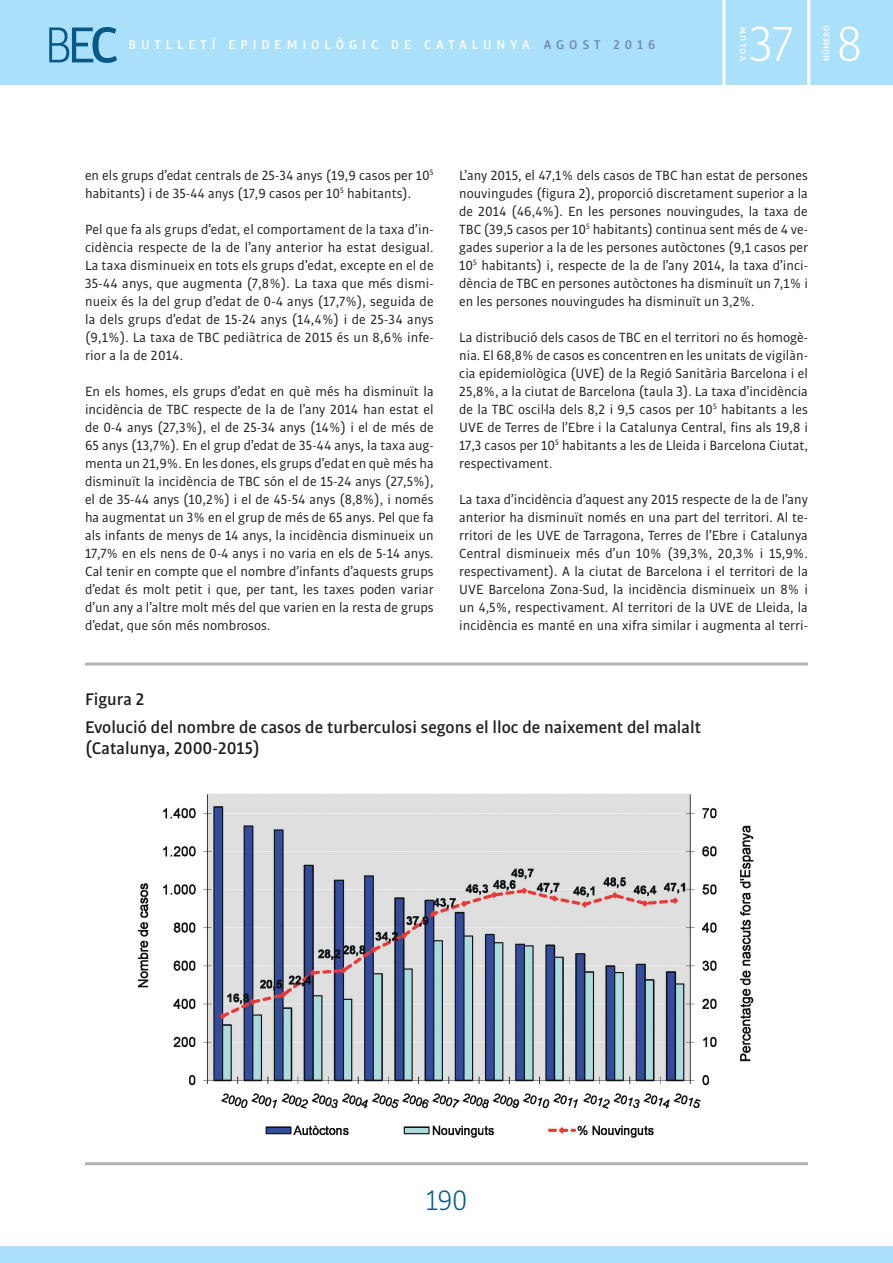
<style>
.page{position:relative;width:893px;height:1263px;background:#fff}
.page>*{position:absolute;margin:0;border:0;box-sizing:border-box;transform-origin:0 0}
.t1{font:300 54px "Bulo";color:#075a88}
.t2{font:300 52.5px "Bulo";color:#fff}
.t3{font:300 30px "Bulo";color:#075a88}
.t4{font:500 18px/28px "Bulo";color:#231f20}
.t5{font:14.25px/18px "Bulo";color:#231f20;text-align:justify}
.t6{font:500 13.5px "Bulo";letter-spacing:.365em;color:#fff}
.t7{font:500 9px "Bulo";letter-spacing:.025em;color:#fff}
.s1{font-weight:400}
.s2{font-weight:500}
.s3{color:#7288ab}
</style>
<div class="page">
<div style="left:0;top:0;width:893px;height:85px;background:#aae0f9"></div>
<hr style="left:722px;top:0;width:3px;height:85px;background:#fff">
<hr style="left:807px;top:0;width:3px;height:85px;background:#fff">
<div style="left:0;top:1246px;width:893px;height:17px;background:#aae0f9"></div>
<img style="left:138px;top:793px;width:616px;height:345px">
<hr style="left:85px;top:1162px;width:723px;height:3px;background:#b2b3b7">
<hr style="left:85px;top:662px;width:723px;height:3px;background:#b2b3b7">
<h1 class="t1" style="left:44px;top:12px;width:76px">B<span class="s1">E</span><span class="s2">C</span></h1>
<p class="t7" style="left:737px;top:61px;width:36px;rotate:-90deg">VOLUM</p>
<h2 class="t2" style="left:749px;top:12px;width:46px">37</h2>
<p class="t7" style="left:821px;top:61px;width:37px;rotate:-90deg">NÚMERO</p>
<h2 class="t2" style="left:836px;top:12px;width:28px">8</h2>
<p class="t6" style="left:129px;top:36px;width:528px">BUTLLETÍ EPIDEMIOLÒGIC DE CATALUNYA <span class="s3">AGOST 2016</span></p>
<p class="t5" style="left:85px;top:166px;width:350px">en els grups d’edat centrals de 25-34 anys (19,9 casos per 10<sup>5 </sup>habitants) i de 35-44 anys (17,9 casos per 10<sup>5</sup> habitants).</p>
<p class="t5" style="left:85px;top:220px;width:350px">Pel que fa als grups d’edat, el comportament de la taxa d’in&shy;cidència respecte de la de l’any anterior ha estat desigual.<br>La taxa disminueix en tots els grups d’edat, excepte en el de 35-44 anys, que augmenta (7,8%). La taxa que més dismi&shy;nueix és la del grup d’edat de 0-4 anys (17,7%), seguida de la dels grups d’edat de 15-24 anys (14,4%) i de 25-34 anys (9,1%). La taxa de TBC pediàtrica de 2015 és un 8,6% infe&shy;rior a la de 2014.</p>
<p class="t5" style="left:85px;top:382px;width:350px">En els homes, els grups d’edat en què més ha disminuït la incidència de TBC respecte de la de l’any 2014 han estat el de 0-4 anys (27,3%), el de 25-34 anys (14%) i el de més de 65 anys (13,7%). En el grup d’edat de 35-44 anys, la taxa aug&shy;menta un 21,9%. En les dones, els grups d’edat en què més ha disminuït la incidència de TBC són el de 15-24 anys (27,5%), el de 35-44 anys (10,2%) i el de 45-54 anys (8,8%), i només ha augmentat un 3% en el grup de més de 65 anys. Pel que fa als infants de menys de 14 anys, la incidència disminueix un 17,7% en els nens de 0-4 anys i no varia en els de 5-14 anys.<br>Cal tenir en compte que el nombre d’infants d’aquests grups d’edat és molt petit i que, per tant, les taxes poden variar d’un any a l’altre molt més del que varien en la resta de grups d’edat, que són més nombrosos.</p>
<p class="t5" style="left:459px;top:166px;width:350px">L’any 2015, el 47,1% dels casos de TBC han estat de persones nouvingudes (figura 2), proporció discretament superior a la de 2014 (46,4%). En les persones nouvingudes, la taxa de TBC (39,5 casos per 10<sup>5</sup> habitants) continua sent més de 4 ve&shy;gades superior a la de les persones autòctones (9,1 casos per 10<sup>5</sup> habitants) i, respecte de la de l’any 2014, la taxa d’inci&shy;dència de TBC en persones autòctones ha disminuït un 7,1% i en les persones nouvingudes ha disminuït un 3,2%.</p>
<p class="t5" style="left:459px;top:328px;width:350px">La distribució dels casos de TBC en el territori no és homogè&shy;nia. El 68,8% de casos es concentren en les unitats de vigilàn&shy;cia epidemiològica (UVE) de la Regió Sanitària Barcelona i el 25,8%, a la ciutat de Barcelona (taula 3). La taxa d’incidència de la TBC oscil·la dels 8,2 i 9,5 casos per 10<sup>5</sup> habitants a les UVE de Terres de l’Ebre i la Catalunya Central, fins als 19,8 i 17,3 casos per 10<sup>5</sup> habitants a les de Lleida i Barcelona Ciutat, respectivament.</p>
<p class="t5" style="left:459px;top:490px;width:350px">La taxa d’incidència d’aquest any 2015 respecte de la de l’any anterior ha disminuït només en una part del territori. Al te&shy;rritori de les UVE de Tarragona, Terres de l’Ebre i Catalunya Central disminueix més d’un 10% (39,3%, 20,3% i 15,9%. respectivament). A la ciutat de Barcelona i el territori de la UVE Barcelona Zona-Sud, la incidència disminueix un 8% i un 4,5%, respectivament. Al territori de la UVE de Lleida, la incidència es manté en una xifra similar i augmenta al terri-</p>
<p class="t4" style="left:85px;top:685px;width:618px">Figura 2<br>Evolució del nombre de casos de turberculosi segons el lloc de naixement del malalt</p>
<p class="t4" style="left:85px;top:734px;width:176px">(Catalunya, 2000-2015)</p>
<h3 class="t3" style="left:425px;top:1182px;width:44px">190</h3>
</div>
